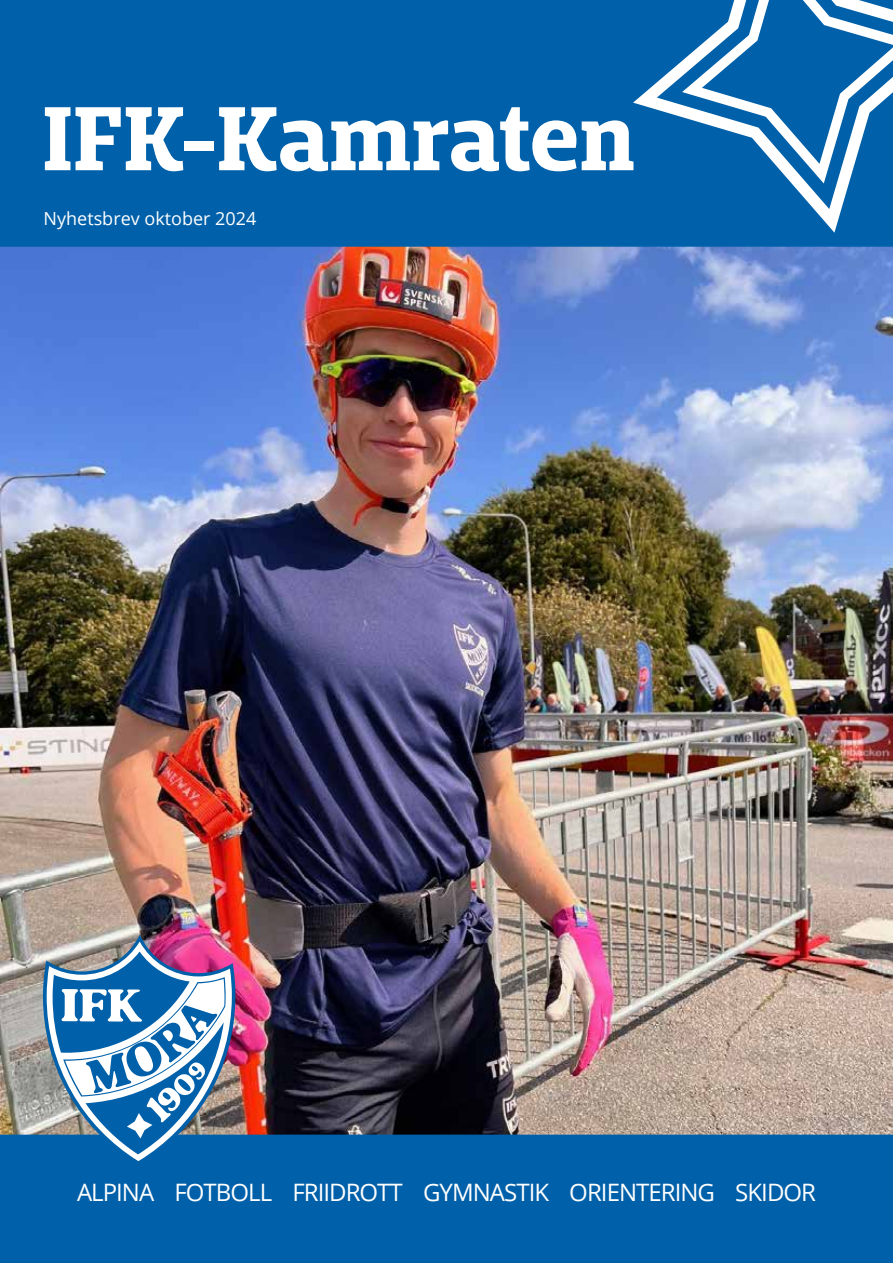
<style>
.page{position:relative;width:893px;height:1263px;background:#fff}
.page>*{position:absolute;margin:0;border:0;box-sizing:border-box;transform-origin:0 0}
.t1{font:700 84px "Bommer Slab";color:#fff}
.t2{font:24px "Open Sans";letter-spacing:-.04em;color:#fff}
.t3{font:18px "Open Sans";color:#fff}
</style>
<div class="page">
<img style="left:0;top:247px;width:893px;height:887px">
<div style="left:0;top:1134px;width:893px;height:129px;background:#0060a9"></div>
<div style="left:0;top:0;width:893px;height:247px;background:#0060a9"></div>
<svg style="left:633px;top:0;width:260px;height:233px;fill:#0060a9"></svg>
<svg style="left:43px;top:934px;width:192px;height:231px"></svg>
<h1 class="t1" style="left:43px;top:76px;width:594px">IFK-Kamraten</h1>
<p class="t3" style="left:44px;top:206px;width:214px">Nyhetsbrev oktober 2024</p>
<p class="t2" style="left:77px;top:1176px;width:741px">ALPINA FOTBOLL FRIIDROTT GYMNASTIK ORIENTERING SKIDOR</p>
</div>
